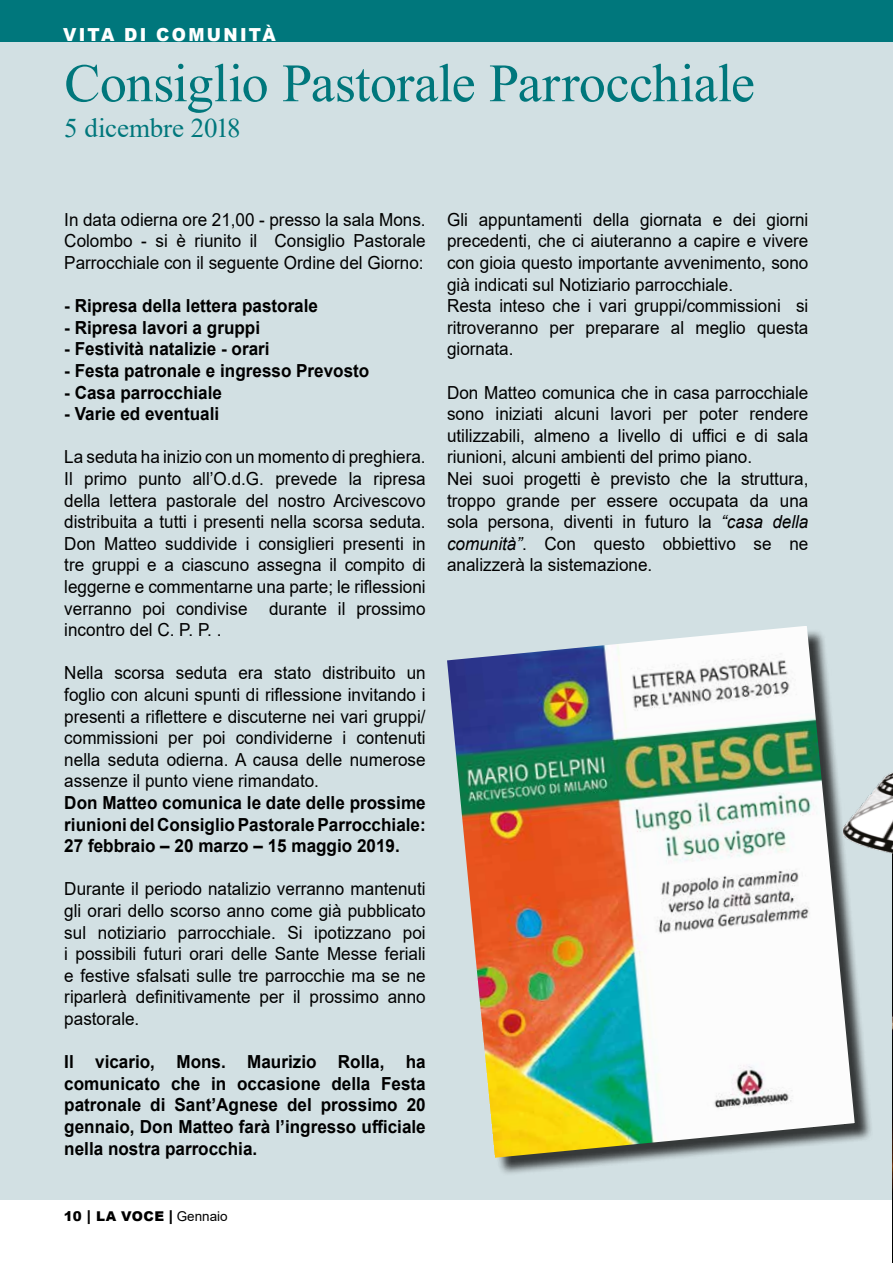
<style>
.page{position:relative;width:893px;height:1263px;background:#fff}
.page>*{position:absolute;margin:0;border:0;box-sizing:border-box;transform-origin:0 0}
.t1{font:54px "Times New Roman";letter-spacing:-.01em;color:#00777c}
.t2{font:27px "Times New Roman";letter-spacing:-.01em;color:#00777c}
.t3{font:18px/21.6px "Arial";color:#000;text-align:justify;scale:.95 1}
.t4{font:700 18px/21.6px "Arial";color:#000;text-align:justify;scale:.95 1}
.t5{font:900 18px "Arial";letter-spacing:.135em;color:#fff;scale:.95 1}
.t6{font:900 13.5px "Arial";letter-spacing:.035em;color:#000}
.s1{font-size:15px}
.s2{font-weight:400}
.s3{font-style:italic}
</style>
<div class="page">
<div style="left:0;top:0;width:893px;height:1199px;background:#d2e0e3"></div>
<div style="left:0;top:0;width:893px;height:41px;background:#00777c"></div>
<img style="left:892px;top:874px;width:1px;height:389px">
<div style="left:450px;top:628px;width:423px;height:548px;background:#000;opacity:.75"></div>
<img style="left:447px;top:626px;width:408px;height:532px">
<img style="left:844px;top:742px;width:49px;height:132px">
<p class="t5" style="left:63px;top:22px;width:225px">VITA DI COMUNITÀ</p>
<h1 class="t1" style="left:64px;top:45px;width:692px">Consiglio Pastorale Parrocchiale</h1>
<h2 class="t2" style="left:64px;top:109px;width:178px">5 dicembre 2018</h2>
<p class="t3" style="left:64px;top:208px;width:382px">In data odierna ore 21,00 - presso la sala Mons.<br>Colombo - si è riunito il Consiglio Pastorale Parrocchiale con il seguente Ordine del Giorno:</p>
<p class="t4" style="left:64px;top:295px;width:269px">- Ripresa della lettera pastorale</p>
<p class="t4" style="left:64px;top:317px;width:208px">- Ripresa lavori a gruppi</p>
<p class="t4" style="left:64px;top:338px;width:218px">- Festività natalizie - orari</p>
<p class="t4" style="left:64px;top:360px;width:323px">- Festa patronale e ingresso Prevosto</p>
<p class="t4" style="left:64px;top:382px;width:168px">- Casa parrocchiale</p>
<p class="t4" style="left:64px;top:403px;width:165px">- Varie ed eventuali</p>
<p class="t3" style="left:64px;top:446px;width:382px">La seduta ha inizio con un momento di preghiera.<br>Il primo punto all’O.d.G. prevede la ripresa della lettera pastorale del nostro Arcivescovo distribuita a tutti i presenti nella scorsa seduta.<br>Don Matteo suddivide i consiglieri presenti in tre gruppi e a ciascuno assegna il compito di leggerne e commentarne una parte; le riflessioni verranno poi condivise durante il prossimo incontro del C. P. P. .</p>
<p class="t3" style="left:64px;top:662px;width:382px">Nella scorsa seduta era stato distribuito un foglio con alcuni spunti di riflessione invitando i presenti a riflettere e discuterne nei vari gruppi/ commissioni per poi condividerne i contenuti nella seduta odierna. A causa delle numerose assenze il punto viene rimandato.</p>
<p class="t4" style="left:64px;top:792px;width:382px">Don Matteo comunica le date delle prossime riunioni del Consiglio Pastorale Parrocchiale:<br>27 febbraio – 20 marzo – 15 maggio 2019.</p>
<p class="t3" style="left:64px;top:878px;width:382px">Durante il periodo natalizio verranno mantenuti gli orari dello scorso anno come già pubblicato sul notiziario parrocchiale. Si ipotizzano poi i possibili futuri orari delle Sante Messe feriali e festive sfalsati sulle tre parrocchie ma se ne riparlerà definitivamente per il prossimo anno pastorale.</p>
<p class="t4" style="left:64px;top:1051px;width:382px">Il vicario, Mons. Maurizio Rolla, ha comunicato che in occasione della Festa patronale di Sant’Agnese del prossimo 20 gennaio, Don Matteo farà l’ingresso ufficiale nella nostra parrocchia.</p>
<p class="t6" style="left:64px;top:1206px;width:166px">10 <span class="s1">|</span> LA VOCE <span class="s1">|</span> <span class="s2">Gennaio</span></p>
<p class="t3" style="left:447px;top:208px;width:382px;text-align:left">Gli appuntamenti della giornata e dei giorni precedenti, che ci aiuteranno a capire e vivere con gioia questo importante avvenimento, sono già indicati sul Notiziario parrocchiale.<br>Resta inteso che i vari gruppi/commissioni si ritroveranno per preparare al meglio questa giornata.</p>
<p class="t3" style="left:447px;top:381px;width:382px;text-align:left">Don Matteo comunica che in casa parrocchiale sono iniziati alcuni lavori per poter rendere utilizzabili, almeno a livello di uffici e di sala riunioni, alcuni ambienti del primo piano.<br>Nei suoi progetti è previsto che la struttura, troppo grande per essere occupata da una sola persona, diventi in futuro la <span class="s3">“casa della comunità”</span>. Con questo obbiettivo se ne analizzerà la sistemazione.</p>
</div>
